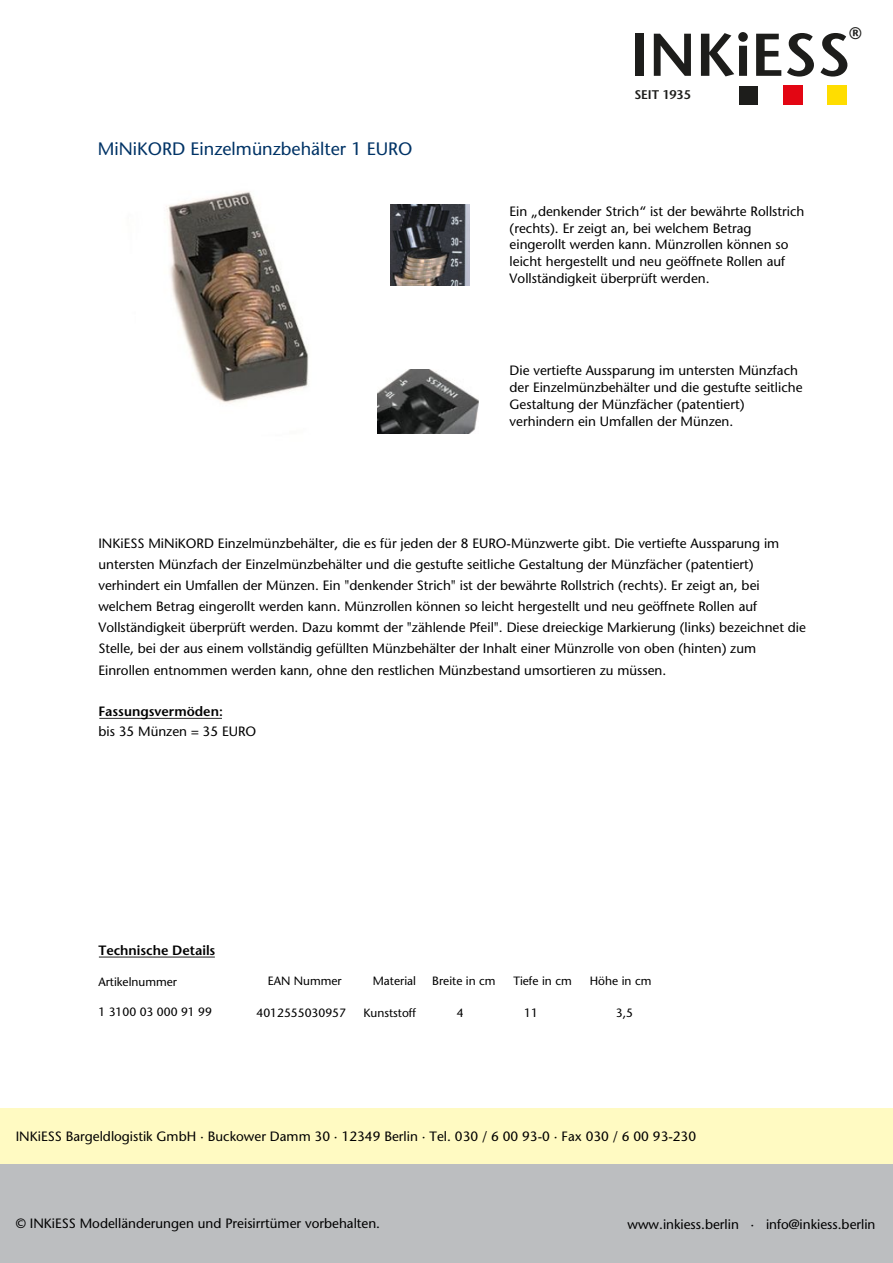
<style>
.page{position:relative;width:893px;height:1263px;background:#fff}
.page>*{position:absolute;margin:0;border:0;box-sizing:border-box;transform-origin:0 0}
.t1{font:600 60.15px "Stone Sans Std";color:#1d1d1b}
.t2{font:500 18px "Stone Sans Std";color:#036}
.t3{font:600 16.65px "Stone Sans Std";color:#1d1d1b}
.t4{font:500 13.5px/16.8px "Stone Sans Std";color:#000}
.t5{font:600 13.5px "Stone Sans Std";color:#000}
.t6{font:600 12.6px "Stone Sans Std";letter-spacing:-.01em;color:#1d1d1b}
.t7{font:500 12px "Stone Sans Std";color:#000}
</style>
<div class="page">
<img style="left:166px;top:191px;width:143px;height:213px">
<hr style="left:99px;top:718px;width:123px;height:1px;background:#000">
<hr style="left:99px;top:956px;width:116px;height:1px;background:#000">
<div style="left:0;top:1163px;width:893px;height:100px;background:#bcbec0"></div>
<div style="left:0;top:1108px;width:893px;height:55px;background:#fffac2"></div>
<div style="left:827px;top:85px;width:19px;height:20px;background:#fd0"></div>
<div style="left:739px;top:86px;width:19px;height:19px;background:#1d1d1b"></div>
<div style="left:783px;top:85px;width:19px;height:20px;background:#e30613"></div>
<img style="left:390px;top:204px;width:79px;height:82px">
<img style="left:378px;top:369px;width:100px;height:64px">
<h2 class="t2" style="left:98px;top:138px;width:316px">MiNiKORD Einzelmünzbehälter 1 EURO</h2>
<h1 class="t1" style="left:630px;top:19px;width:222px">INKiESS</h1>
<p class="t3" style="left:849px;top:23px;width:14px">®</p>
<p class="t6" style="left:634px;top:87px;width:58px">SEIT 1935</p>
<p class="t4" style="left:510px;top:203px;width:296px">Ein „denkender Strich“ ist der bewährte Rollstrich (rechts). Er zeigt an, bei welchem Betrag eingerollt werden kann. Münzrollen können so leicht hergestellt und neu geöffnete Rollen auf Vollständigkeit überprüft werden.</p>
<p class="t4" style="left:510px;top:362px;width:294px">Die vertiefte Aussparung im untersten Münzfach der Einzelmünzbehälter und die gestufte seitliche Gestaltung der Münzfächer (patentiert) verhindern ein Umfallen der Münzen.</p>
<p class="t4" style="left:98px;top:533px;width:709px;line-height:21.1px">INKiESS MiNiKORD Einzelmünzbehälter, die es für jeden der 8 EURO-Münzwerte gibt. Die vertiefte Aussparung im untersten Münzfach der Einzelmünzbehälter und die gestufte seitliche Gestaltung der Münzfächer (patentiert) verhindert ein Umfallen der Münzen. Ein "denkender Strich" ist der bewährte Rollstrich (rechts). Er zeigt an, bei welchem Betrag eingerollt werden kann. Münzrollen können so leicht hergestellt und neu geöffnete Rollen auf Vollständigkeit überprüft werden. Dazu kommt der "zählende Pfeil". Diese dreieckige Markierung (links) bezeichnet die Stelle, bei der aus einem vollständig gefüllten Münzbehälter der Inhalt einer Münzrolle von oben (hinten) zum Einrollen entnommen werden kann, ohne den restlichen Münzbestand umsortieren zu müssen.</p>
<p class="t5" style="left:98px;top:703px;width:126px">Fassungsvermöden:</p>
<p class="t4" style="left:98px;top:722px;width:159px">bis 35 Münzen = 35 EURO</p>
<p class="t5" style="left:98px;top:942px;width:119px">Technische Details</p>
<p class="t7" style="left:98px;top:974px;width:80px">Artikelnummer</p>
<p class="t7" style="left:98px;top:1004px;width:115px">1 3100 03 000 91 99</p>
<p class="t7" style="left:457px;top:1006px;width:8px">4</p>
<p class="t7" style="left:524px;top:1006px;width:15px">11</p>
<p class="t7" style="left:616px;top:1006px;width:19px">3,5</p>
<p class="t7" style="left:268px;top:973px;width:76px">EAN Nummer</p>
<p class="t7" style="left:373px;top:973px;width:45px">Material</p>
<p class="t7" style="left:256px;top:1006px;width:91px">4012555030957</p>
<p class="t7" style="left:363px;top:1006px;width:54px">Kunststoff</p>
<p class="t7" style="left:432px;top:974px;width:65px">Breite in cm</p>
<p class="t7" style="left:513px;top:974px;width:60px">Tiefe in cm</p>
<p class="t7" style="left:590px;top:974px;width:63px">Höhe in cm</p>
<p class="t4" style="left:16px;top:1128px;width:682px">INKiESS Bargeldlogistik GmbH · Buckower Damm 30 · 12349 Berlin · Tel. 030 / 6 00 93-0 · Fax 030 / 6 00 93-230</p>
<p class="t4" style="left:16px;top:1214px;width:366px">© INKiESS Modelländerungen und Preisirrtümer vorbehalten.</p>
<p class="t4" style="left:628px;top:1216px;width:249px">www.inkiess.berlin · info@inkiess.berlin</p>
</div>
